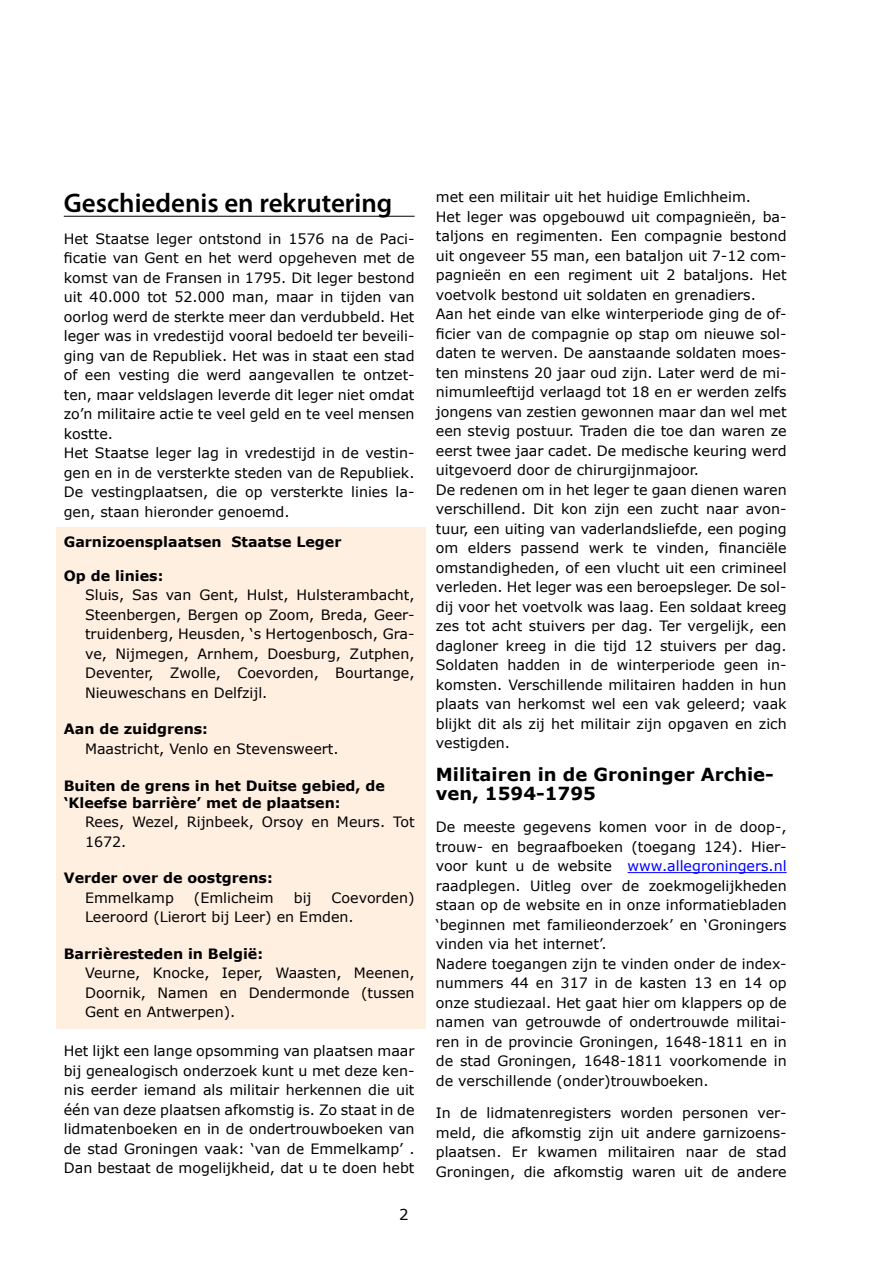
<style>
.page{position:relative;width:893px;height:1263px;background:#fff}
.page>*{position:absolute;margin:0;border:0;box-sizing:border-box;transform-origin:0 0}
.t1{font:600 27px "Myriad Pro";color:#000}
.t2{font:700 18px/19.5px "Verdana";color:#000}
.t3{font:15px "Verdana";color:#000}
.t4{font:14.25px/19.5px "Verdana";color:#000}
.t5{font:700 14.25px/17.1px "Verdana";color:#000}
.s1{color:#00f}
</style>
<div class="page">
<div style="left:56px;top:527px;width:370px;height:501px;background:#ffefe0"></div>
<hr style="left:64px;top:216px;width:351px;height:1px;background:#000">
<hr style="left:628px;top:872px;width:159px;height:1px;background:#00f">
<h1 class="t1" style="left:64px;top:185px;width:330px">Geschiedenis en rekrutering</h1>
<p class="t4" style="left:64px;top:228px;width:352px">Het Staatse leger ontstond in 1576 na de Paci&shy;ficatie van Gent en het werd opgeheven met de komst van de Fransen in 1795. Dit leger bestond uit 40.000 tot 52.000 man, maar in tijden van oorlog werd de sterkte meer dan verdubbeld. Het leger was in vredestijd vooral bedoeld ter beveili&shy;ging van de Republiek. Het was in staat een stad of een vesting die werd aangevallen te ontzet&shy;ten, maar veldslagen leverde dit leger niet omdat zo’n militaire actie te veel geld en te veel mensen kostte.<br>Het Staatse leger lag in vredestijd in de vestin&shy;gen en in de versterkte steden van de Republiek.<br>De vestingplaatsen, die op versterkte linies la&shy;gen, staan hieronder genoemd.</p>
<p class="t5" style="left:64px;top:532px;width:279px">Garnizoensplaatsen Staatse Leger</p>
<p class="t5" style="left:64px;top:567px;width:101px">Op de linies:</p>
<p class="t4" style="left:85px;top:585px;width:331px;text-align:justify">Sluis, Sas van Gent, Hulst, Hulsterambacht, Steenbergen, Bergen op Zoom, Breda, Geer&shy;truidenberg, Heusden, ‘s Hertogenbosch, Gra&shy;ve, Nijmegen, Arnhem, Doesburg, Zutphen, Deventer, Zwolle, Coevorden, Bourtange, Nieuweschans en Delfzijl.</p>
<p class="t5" style="left:64px;top:720px;width:146px">Aan de zuidgrens:</p>
<p class="t4" style="left:85px;top:738px;width:255px">Maastricht, Venlo en Stevensweert.</p>
<p class="t5" style="left:64px;top:776px;width:323px">Buiten de grens in het Duitse gebied, de ‘Kleefse barrière’ met de plaatsen:</p>
<p class="t4" style="left:85px;top:812px;width:331px">Rees, Wezel, Rijnbeek, Orsoy en Meurs. Tot<br>1672.</p>
<p class="t5" style="left:64px;top:869px;width:210px">Verder over de oostgrens:</p>
<p class="t4" style="left:85px;top:887px;width:90px">Emmelkamp</p>
<p class="t4" style="left:194px;top:887px;width:81px">(Emlicheim</p>
<p class="t4" style="left:294px;top:887px;width:19px">bij</p>
<p class="t4" style="left:85px;top:887px;width:331px;text-indent:247px">Coevorden)<br>Leeroord (Lierort bij Leer) en Emden.</p>
<p class="t5" style="left:64px;top:945px;width:201px">Barrièresteden in België:</p>
<p class="t4" style="left:85px;top:963px;width:331px;text-align:justify">Veurne, Knocke, Ieper, Waasten, Meenen, Doornik, Namen en Dendermonde (tussen Gent en Antwerpen).</p>
<p class="t4" style="left:64px;top:1041px;width:352px;text-align:justify">Het lijkt een lange opsomming van plaatsen maar bij genealogisch onderzoek kunt u met deze ken&shy;nis eerder iemand als militair herkennen die uit één van deze plaatsen afkomstig is. Zo staat in de lidmatenboeken en in de ondertrouwboeken van de stad Groningen vaak: ‘van de Emmelkamp’ .<br>Dan bestaat de mogelijkheid, dat u te doen hebt</p>
<p class="t3" style="left:399px;top:1205px;width:11px">2</p>
<p class="t4" style="left:436px;top:187px;width:352px">met een militair uit het huidige Emlichheim.<br>Het leger was opgebouwd uit compagnieën, ba&shy;taljons en regimenten. Een compagnie bestond uit ongeveer 55 man, een bataljon uit 7-12 com&shy;pagnieën en een regiment uit 2 bataljons. Het voetvolk bestond uit soldaten en grenadiers.<br>Aan het einde van elke winterperiode ging de of&shy;ficier van de compagnie op stap om nieuwe sol&shy;daten te werven. De aanstaande soldaten moes&shy;ten minstens 20 jaar oud zijn. Later werd de mi&shy;nimumleeftijd verlaagd tot 18 en er werden zelfs jongens van zestien gewonnen maar dan wel met een stevig postuur. Traden die toe dan waren ze eerst twee jaar cadet. De medische keuring werd uitgevoerd door de chirurgijnmajoor.<br>De redenen om in het leger te gaan dienen waren verschillend. Dit kon zijn een zucht naar avon&shy;tuur, een uiting van vaderlandsliefde, een poging om elders passend werk te vinden, financiële omstandigheden, of een vlucht uit een crimineel verleden. Het leger was een beroepsleger. De sol&shy;dij voor het voetvolk was laag. Een soldaat kreeg zes tot acht stuivers per dag. Ter vergelijk, een dagloner kreeg in die tijd 12 stuivers per dag.<br>Soldaten hadden in de winterperiode geen in&shy;komsten. Verschillende militairen hadden in hun plaats van herkomst wel een vak geleerd; vaak blijkt dit als zij het militair zijn opgaven en zich vestigden.</p>
<p class="t2" style="left:436px;top:764px;width:340px">Militairen in de Groninger Archie&shy;ven, 1594-1795</p>
<p class="t4" style="left:436px;top:817px;width:352px">De meeste gegevens komen voor in de doop-, trouw- en begraafboeken (toegang 124). Hier&shy;voor kunt u de website <span class="s1">www.allegroningers.nl </span>raadplegen. Uitleg over de zoekmogelijkheden staan op de website en in onze informatiebladen ‘beginnen met familieonderzoek’ en ‘Groningers vinden via het internet’.<br>Nadere toegangen zijn te vinden onder de index&shy;nummers 44 en 317 in de kasten 13 en 14 op onze studiezaal. Het gaat hier om klappers op de namen van getrouwde of ondertrouwde militai&shy;ren in de provincie Groningen, 1648-1811 en in de stad Groningen, 1648-1811 voorkomende in de verschillende (onder)trouwboeken.</p>
<p class="t4" style="left:436px;top:1103px;width:352px;text-align:justify">In de lidmatenregisters worden personen ver&shy;meld, die afkomstig zijn uit andere garnizoens&shy;plaatsen. Er kwamen militairen naar de stad Groningen, die afkomstig waren uit de andere</p>
</div>
